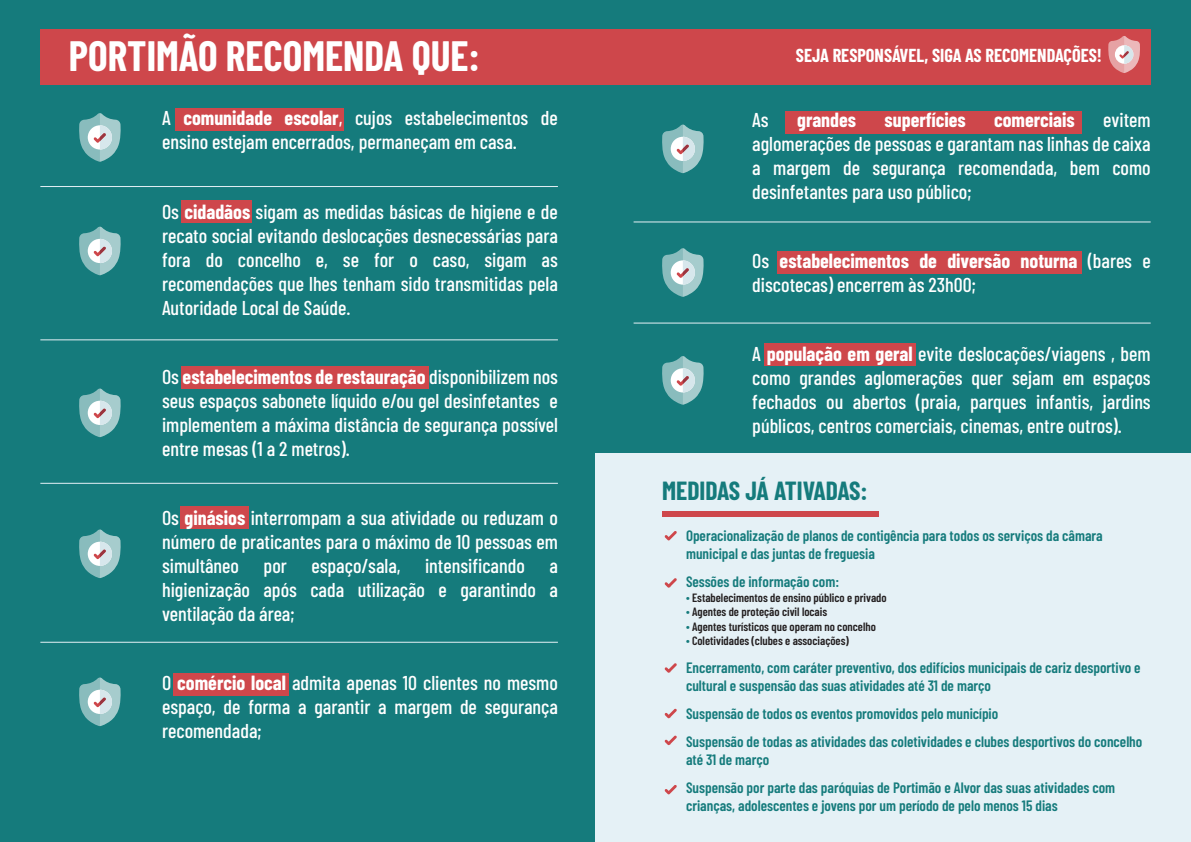
<style>
.page{position:relative;width:1191px;height:842px;background:#157b7c}
.page>*{position:absolute;margin:0;border:0;box-sizing:border-box;transform-origin:0 0}
.t1{font:700 41.4px "Barlow Condensed";color:#fff}
.t2{font:700 25.6px "Barlow Condensed";letter-spacing:-.005em;color:#157b7c}
.t3{font:500 20px/24px "Barlow Condensed";color:#fff;text-align:justify}
.t4{font:700 20px "Barlow Condensed";color:#fff}
.t5{font:700 18.3px "Barlow Condensed";color:#fff}
.t6{font:600 15px/18px "Barlow Condensed";color:#157b7c}
.t7{font:600 12px/14.4px "Barlow Condensed";color:#231f20}
.s1{font-weight:700}
.s2{color:#157b7c}
</style>
<div class="page">
<div style="left:595px;top:454px;width:596px;height:388px;background:#e5f1f6"></div>
<div style="left:40px;top:30px;width:1110px;height:55px;background:#ce474b"></div>
<div style="left:662px;top:511px;width:217px;height:6px;background:#ce474b"></div>
<svg style="left:1108px;top:36px;width:32px;height:37px"></svg>
<hr style="left:40px;top:483px;width:518px;height:1px;background:#e5f1f6">
<hr style="left:40px;top:642px;width:518px;height:1px;background:#e5f1f6">
<hr style="left:40px;top:339px;width:518px;height:1px;background:#e5f1f6">
<hr style="left:40px;top:186px;width:518px;height:1px;background:#e5f1f6">
<hr style="left:633px;top:323px;width:517px;height:1px;background:#e5f1f6">
<hr style="left:633px;top:222px;width:517px;height:1px;background:#e5f1f6">
<svg style="left:79px;top:677px;width:42px;height:49px"></svg>
<svg style="left:79px;top:113px;width:42px;height:49px"></svg>
<svg style="left:79px;top:227px;width:42px;height:48px"></svg>
<svg style="left:79px;top:389px;width:42px;height:48px"></svg>
<svg style="left:79px;top:529px;width:42px;height:49px"></svg>
<svg style="left:662px;top:125px;width:41px;height:48px"></svg>
<svg style="left:662px;top:248px;width:41px;height:49px"></svg>
<svg style="left:662px;top:356px;width:41px;height:49px"></svg>
<div style="left:181px;top:366px;width:247px;height:23px;background:#ce474b"></div>
<div style="left:176px;top:108px;width:168px;height:23px;background:#ce474b"></div>
<div style="left:173px;top:673px;width:116px;height:23px;background:#ce474b"></div>
<div style="left:785px;top:111px;width:297px;height:23px;background:#ce474b"></div>
<div style="left:777px;top:251px;width:305px;height:23px;background:#ce474b"></div>
<div style="left:764px;top:343px;width:151px;height:23px;background:#ce474b"></div>
<div style="left:181px;top:506px;width:68px;height:23px;background:#ce474b"></div>
<div style="left:182px;top:200px;width:70px;height:23px;background:#ce474b"></div>
<svg style="left:664px;top:531px;width:13px;height:9px"></svg>
<svg style="left:664px;top:578px;width:13px;height:10px"></svg>
<svg style="left:664px;top:663px;width:13px;height:10px"></svg>
<svg style="left:664px;top:709px;width:13px;height:9px"></svg>
<svg style="left:664px;top:735px;width:13px;height:10px"></svg>
<svg style="left:664px;top:785px;width:13px;height:9px"></svg>
<h1 class="t1" style="left:69px;top:27px;width:412px">PORTIMÃO RECOMENDA QUE:</h1>
<p class="t5" style="left:796px;top:43px;width:307px">SEJA RESPONSÁVEL, SIGA AS RECOMENDAÇÕES!</p>
<p class="t3" style="left:162px;top:105px;width:397px">A <span class="s1">comunidade escolar</span>, cujos estabelecimentos de ensino estejam encerrados, permaneçam em casa.</p>
<p class="t3" style="left:752px;top:106px;width:18px">As</p>
<p class="t4" style="left:797px;top:106px;width:60px">grandes</p>
<p class="t4" style="left:884px;top:106px;width:83px">superfícies</p>
<p class="t4" style="left:994px;top:106px;width:82px">comerciais</p>
<p class="t3" style="left:752px;top:106px;width:400px;text-indent:351px">evitem aglomerações de pessoas e garantam nas linhas de caixa a margem de segurança recomendada, bem como desinfetantes para uso público;</p>
<p class="t3" style="left:162px;top:198px;width:397px">Os <span class="s1">cidadãos</span> sigam as medidas básicas de higiene e de recato social evitando deslocações desnecessárias para fora do concelho e, se for o caso, sigam as recomendações que lhes tenham sido transmitidas pela Autoridade Local de Saúde.</p>
<p class="t3" style="left:752px;top:247px;width:400px">Os <span class="s1">estabelecimentos de diversão noturna</span> (bares e discotecas) encerrem às 23h00;</p>
<p class="t3" style="left:162px;top:363px;width:397px">Os <span class="s1">estabelecimentos de restauração</span> disponibilizem nos seus espaços sabonete líquido e/ou gel desinfetantes e implementem a máxima distância de segurança possível entre mesas (1 a 2 metros).</p>
<p class="t3" style="left:162px;top:504px;width:397px">Os <span class="s1">ginásios</span> interrompam a sua atividade ou reduzam o número de praticantes para o máximo de 10 pessoas em simultâneo por espaço/sala, intensificando a higienização após cada utilização e garantindo a ventilação da área;</p>
<p class="t3" style="left:162px;top:669px;width:397px">O <span class="s1">comércio local</span> admita apenas 10 clientes no mesmo espaço, de forma a garantir a margem de segurança recomendada;</p>
<p class="t3" style="left:752px;top:340px;width:400px">A <span class="s1">população em geral</span> evite deslocações/viagens , bem como grandes aglomerações quer sejam em espaços fechados ou abertos (praia, parques infantis, jardins públicos, centros comerciais, cinemas, entre outros).</p>
<p class="t2" style="left:662px;top:472px;width:207px">MEDIDAS JÁ ATIVADAS:</p>
<p class="t6" style="left:686px;top:526px;width:418px">Operacionalização de planos de contigência para todos os serviços da câmara municipal e das juntas de freguesia</p>
<p class="t6" style="left:686px;top:572px;width:155px">Sessões de informação com:</p>
<p class="t7" style="left:686px;top:590px;width:202px"><span class="s2">∙</span> Estabelecimentos de ensino público e privado <span class="s2">∙</span> Agentes de proteção civil locais<br><span class="s2">∙</span> Agentes turísticos que operam no concelho<br><span class="s2">∙</span> Coletividades (clubes e associações)</p>
<p class="t6" style="left:686px;top:658px;width:456px">Encerramento, com caráter preventivo, dos edifícios municipais de cariz desportivo e cultural e suspensão das suas atividades até 31 de março</p>
<p class="t6" style="left:686px;top:699px;width:458px;line-height:28px">Suspensão de todos os eventos promovidos pelo município<br>Suspensão de todas as atividades das coletividades e clubes desportivos do concelho</p>
<p class="t6" style="left:686px;top:745px;width:430px;line-height:28px">até 31 de março<br>Suspensão por parte das paróquias de Portimão e Alvor das suas atividades com</p>
<p class="t6" style="left:686px;top:796px;width:373px">crianças, adolescentes e jovens por um período de pelo menos 15 dias</p>
</div>
